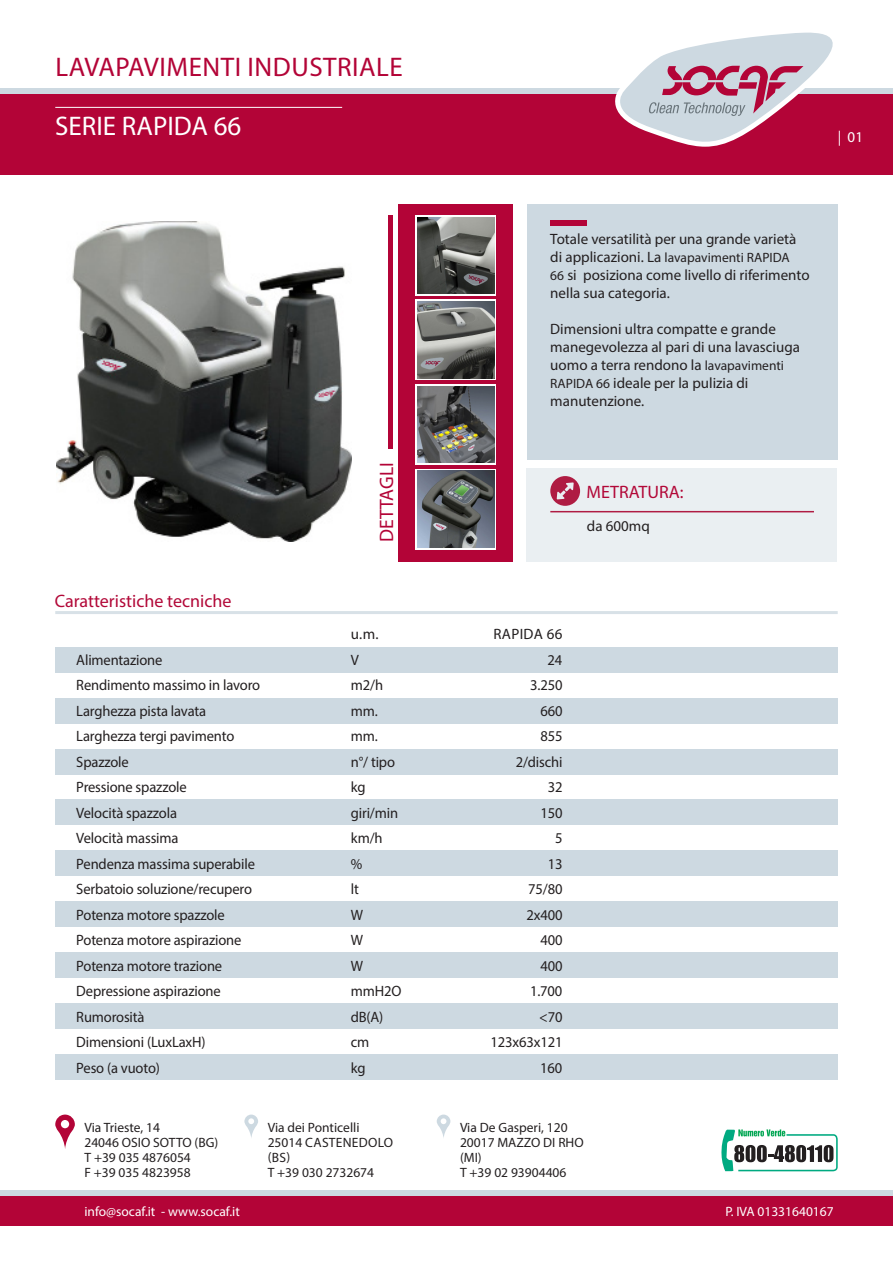
<style>
.page{position:relative;width:893px;height:1263px;background:#fff}
.page>*{position:absolute;margin:0;border:0;box-sizing:border-box;transform-origin:0 0}
.t1{font:27px "Myriad Pro";letter-spacing:.02em;color:#b30437}
.t2{font:27px "Myriad Pro";color:#fff}
.t3{font:19.5px "Myriad Pro";color:#b30437}
.t4{font:18px "Myriad Pro";color:#b20838}
.Piè_di_pagina{font:15px/18px "Myriad Pro";letter-spacing:-.01em;color:#231f20}
.Piè_di_pagina-2{font:15px "Myriad Pro";letter-spacing:.02em;color:#231f20}
.t5{font:15px "Myriad Pro";color:#fff}
.t6{font:13.5px/15px "Myriad Pro";color:#231f20}
.t7{font:13.5px "Myriad Pro";color:#fff}
.t8{font:13.5px/15px "Myriad Pro";letter-spacing:.02em;color:#231f20}
.s1{font-size:15px}
.s2{font-size:13.5px}
</style>
<div class="page">
<div style="left:0;top:94px;width:893px;height:80px;background:#b30437"></div>
<div style="left:0;top:1196px;width:893px;height:29px;background:#b30437"></div>
<div style="left:0;top:88px;width:893px;height:6px;background:#cdd9e1"></div>
<div style="left:0;top:1190px;width:893px;height:6px;background:#cdd9e1"></div>
<hr style="left:55px;top:107px;width:287px;height:1px;background:#fff">
<svg style="left:55px;top:1114px;width:20px;height:35px"></svg>
<svg style="left:244px;top:1114px;width:14px;height:24px"></svg>
<svg style="left:437px;top:1114px;width:13px;height:24px"></svg>
<svg style="left:721px;top:1129px;width:117px;height:42px"></svg>
<img style="left:58px;top:221px;width:293px;height:321px">
<div style="left:527px;top:204px;width:311px;height:255px;background:#cdd9e1"></div>
<div style="left:550px;top:220px;width:36px;height:6px;background:#b30437"></div>
<div style="left:398px;top:204px;width:115px;height:357px;background:#b30437"></div>
<hr style="left:388px;top:215px;width:4px;height:234px;background:#b30437">
<svg style="left:415px;top:215px;width:81px;height:81px"></svg>
<svg style="left:415px;top:300px;width:81px;height:80px"></svg>
<svg style="left:415px;top:384px;width:81px;height:81px"></svg>
<svg style="left:415px;top:469px;width:81px;height:81px"></svg>
<img style="left:418px;top:217px;width:76px;height:77px">
<img style="left:418px;top:302px;width:76px;height:76px">
<img style="left:418px;top:386px;width:76px;height:77px">
<img style="left:418px;top:471px;width:76px;height:76px">
<div style="left:55px;top:647px;width:783px;height:26px;background:#cdd9e1"></div>
<hr style="left:55px;top:611px;width:783px;height:3px;background:#d8e1e7">
<div style="left:55px;top:698px;width:783px;height:26px;background:#cdd9e1"></div>
<div style="left:55px;top:749px;width:783px;height:26px;background:#cdd9e1"></div>
<div style="left:55px;top:799px;width:783px;height:26px;background:#cdd9e1"></div>
<div style="left:55px;top:850px;width:783px;height:26px;background:#cdd9e1"></div>
<div style="left:55px;top:901px;width:783px;height:26px;background:#cdd9e1"></div>
<div style="left:526px;top:468px;width:311px;height:93px;background:#eaeff2"></div>
<hr style="left:550px;top:511px;width:264px;height:1px;background:#af1c43">
<svg style="left:550px;top:476px;width:30px;height:30px"></svg>
<div style="left:55px;top:952px;width:783px;height:26px;background:#cdd9e1"></div>
<div style="left:55px;top:1003px;width:783px;height:26px;background:#cdd9e1"></div>
<div style="left:55px;top:1054px;width:783px;height:26px;background:#cdd9e1"></div>
<svg style="left:615px;top:32px;width:218px;height:115px"></svg>
<p class="t1" style="left:56px;top:50px;width:349px">LAVAPAVIMENTI INDUSTRIALE</p>
<p class="t2" style="left:55px;top:109px;width:188px">SERIE RAPIDA 66</p>
<p class="t5" style="left:838px;top:128px;width:27px">| 01</p>
<p class="t4" style="left:55px;top:590px;width:178px">Caratteristiche tecniche</p>
<p class="t3" style="left:374px;top:542px;width:81px;rotate:-90deg">DETTAGLI</p>
<p class="Piè_di_pagina" style="left:550px;top:230px;width:248px">Totale versatilità per una grande varietà</p>
<p class="t6" style="left:550px;top:250px;width:241px"><span class="s1">di applicazioni. La</span> lavapavimenti RAPIDA</p>
<p class="Piè_di_pagina" style="left:550px;top:266px;width:261px"><span class="s2">66</span> si posiziona come livello di riferimento nella sua categoria.</p>
<p class="Piè_di_pagina" style="left:550px;top:320px;width:251px">Dimensioni ultra compatte e grande manegevolezza al pari di una lavasciuga uomo a terra rendono la <span class="s2">lavapavimenti RAPIDA 66</span> ideale per la pulizia di</p>
<p class="Piè_di_pagina" style="left:550px;top:392px;width:95px">manutenzione.</p>
<p class="t4" style="left:587px;top:481px;width:99px">METRATURA:</p>
<p class="Piè_di_pagina" style="left:587px;top:517px;width:64px">da 600mq</p>
<p class="Piè_di_pagina" style="left:351px;top:625px;width:29px">u.m.</p>
<p class="Piè_di_pagina-2" style="left:494px;top:625px;width:70px">RAPIDA 66</p>
<p class="Piè_di_pagina" style="left:76px;top:650px;width:88px">Alimentazione</p>
<p class="Piè_di_pagina" style="left:351px;top:650px;width:10px">V</p>
<p class="Piè_di_pagina" style="left:548px;top:650px;width:16px">24</p>
<p class="Piè_di_pagina" style="left:76px;top:676px;width:185px">Rendimento massimo in lavoro</p>
<p class="Piè_di_pagina" style="left:351px;top:676px;width:34px">m2/h</p>
<p class="Piè_di_pagina" style="left:530px;top:676px;width:34px">3.250</p>
<p class="Piè_di_pagina" style="left:76px;top:701px;width:131px">Larghezza pista lavata</p>
<p class="Piè_di_pagina" style="left:351px;top:701px;width:28px">mm.</p>
<p class="Piè_di_pagina" style="left:540px;top:701px;width:24px">660</p>
<p class="Piè_di_pagina" style="left:76px;top:727px;width:160px">Larghezza tergi pavimento</p>
<p class="Piè_di_pagina" style="left:351px;top:727px;width:28px">mm.</p>
<p class="Piè_di_pagina" style="left:540px;top:727px;width:24px">855</p>
<p class="Piè_di_pagina" style="left:76px;top:752px;width:54px">Spazzole</p>
<p class="Piè_di_pagina" style="left:351px;top:752px;width:46px">n°/ tipo</p>
<p class="Piè_di_pagina" style="left:516px;top:752px;width:48px">2/dischi</p>
<p class="Piè_di_pagina" style="left:76px;top:778px;width:112px">Pressione spazzole</p>
<p class="Piè_di_pagina" style="left:351px;top:778px;width:16px">kg</p>
<p class="Piè_di_pagina" style="left:548px;top:778px;width:16px">32</p>
<p class="Piè_di_pagina" style="left:76px;top:803px;width:102px">Velocità spazzola</p>
<p class="Piè_di_pagina" style="left:351px;top:803px;width:49px">giri/min</p>
<p class="Piè_di_pagina" style="left:540px;top:803px;width:24px">150</p>
<p class="Piè_di_pagina" style="left:76px;top:829px;width:104px">Velocità massima</p>
<p class="Piè_di_pagina" style="left:351px;top:829px;width:33px">km/h</p>
<p class="Piè_di_pagina" style="left:555px;top:829px;width:9px">5</p>
<p class="Piè_di_pagina" style="left:76px;top:854px;width:180px">Pendenza massima superabile</p>
<p class="Piè_di_pagina" style="left:351px;top:854px;width:13px">%</p>
<p class="Piè_di_pagina" style="left:548px;top:854px;width:16px">13</p>
<p class="Piè_di_pagina" style="left:76px;top:880px;width:177px">Serbatoio soluzione/recupero</p>
<p class="Piè_di_pagina" style="left:351px;top:880px;width:10px">lt</p>
<p class="Piè_di_pagina" style="left:528px;top:880px;width:36px">75/80</p>
<p class="Piè_di_pagina" style="left:76px;top:905px;width:150px">Potenza motore spazzole</p>
<p class="Piè_di_pagina" style="left:351px;top:905px;width:14px">W</p>
<p class="Piè_di_pagina" style="left:526px;top:905px;width:38px">2x400</p>
<p class="Piè_di_pagina" style="left:76px;top:931px;width:167px">Potenza motore aspirazione</p>
<p class="Piè_di_pagina" style="left:351px;top:931px;width:14px">W</p>
<p class="Piè_di_pagina" style="left:540px;top:931px;width:24px">400</p>
<p class="Piè_di_pagina" style="left:76px;top:956px;width:147px">Potenza motore trazione</p>
<p class="Piè_di_pagina" style="left:351px;top:956px;width:14px">W</p>
<p class="Piè_di_pagina" style="left:540px;top:956px;width:24px">400</p>
<p class="Piè_di_pagina" style="left:76px;top:982px;width:146px">Depressione aspirazione</p>
<p class="Piè_di_pagina" style="left:351px;top:982px;width:52px">mmH2O</p>
<p class="Piè_di_pagina" style="left:530px;top:982px;width:34px">1.700</p>
<p class="Piè_di_pagina" style="left:76px;top:1007px;width:70px">Rumorosità</p>
<p class="Piè_di_pagina" style="left:351px;top:1007px;width:34px">dB(A)</p>
<p class="Piè_di_pagina" style="left:539px;top:1007px;width:25px">&lt;70</p>
<p class="Piè_di_pagina" style="left:76px;top:1033px;width:131px">Dimensioni (LuxLaxH)</p>
<p class="Piè_di_pagina" style="left:351px;top:1033px;width:20px">cm</p>
<p class="Piè_di_pagina" style="left:491px;top:1033px;width:73px">123x63x121</p>
<p class="Piè_di_pagina" style="left:76px;top:1058px;width:85px">Peso (a vuoto)</p>
<p class="Piè_di_pagina" style="left:351px;top:1058px;width:16px">kg</p>
<p class="Piè_di_pagina" style="left:540px;top:1058px;width:24px">160</p>
<p class="t6" style="left:84px;top:1120px;width:77px">Via Trieste, 14</p>
<p class="t6" style="left:84px;top:1135px;width:135px">24046 OSIO SOTTO (BG)</p>
<p class="t6" style="left:84px;top:1150px;width:108px">T +39 035 4876054</p>
<p class="t6" style="left:84px;top:1165px;width:108px">F +39 035 4823958</p>
<p class="t6" style="left:268px;top:1120px;width:93px">Via dei Ponticelli</p>
<p class="t8" style="left:268px;top:1135px;width:127px">25014 CASTENEDOLO (BS)</p>
<p class="t6" style="left:268px;top:1165px;width:108px">T +39 030 2732674</p>
<p class="t6" style="left:460px;top:1120px;width:109px">Via De Gasperi, 120</p>
<p class="t6" style="left:460px;top:1135px;width:125px">20017 MAZZO DI RHO (MI)</p>
<p class="t6" style="left:460px;top:1165px;width:108px">T +39 02 93904406</p>
<p class="t7" style="left:84px;top:1202px;width:157px">info@socaf.it - www.socaf.it</p>
<p class="t7" style="left:725px;top:1202px;width:110px">P. IVA 01331640167</p>
</div>
